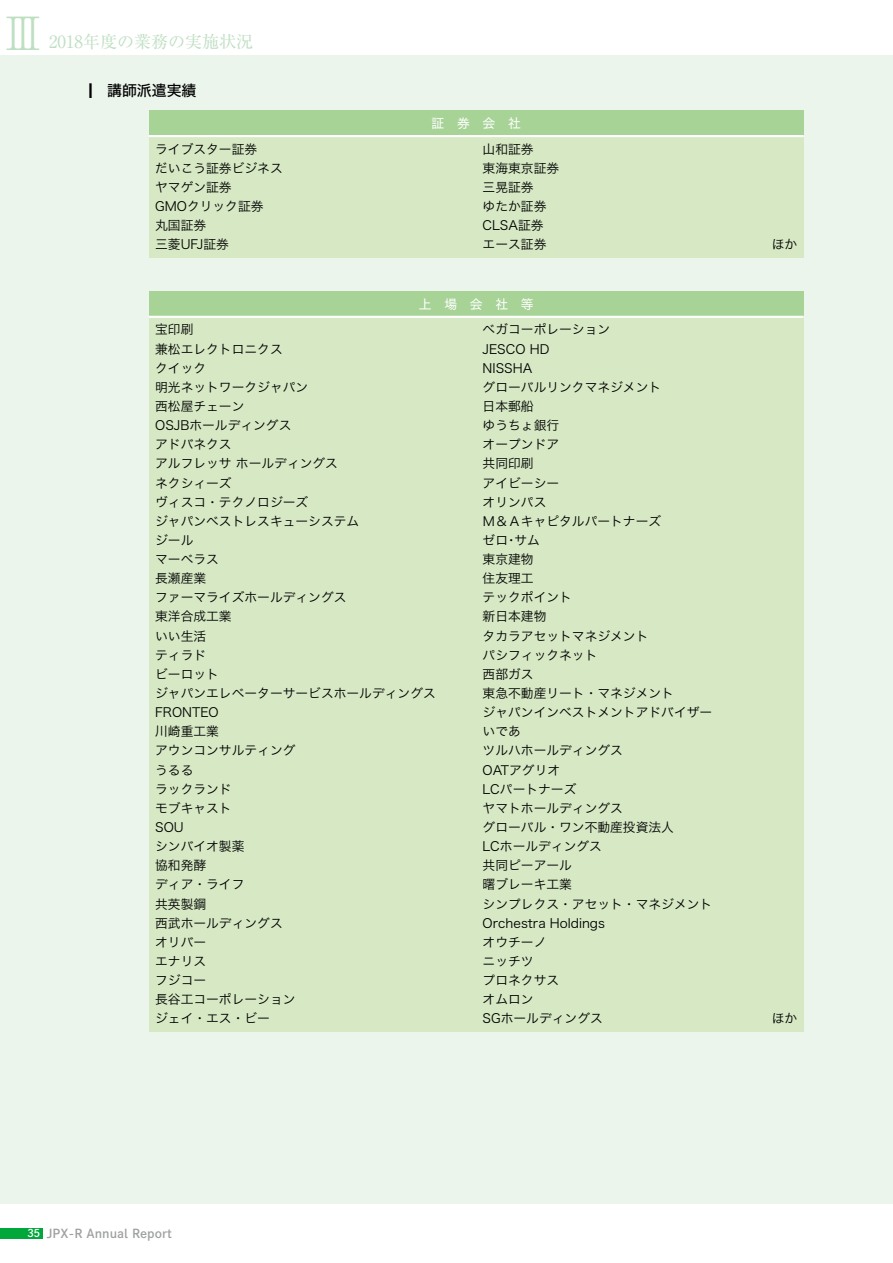
<style>
.page{position:relative;width:893px;height:1263px;background:#fff}
.page>*{position:absolute;margin:0;border:0;box-sizing:border-box;transform-origin:0 0}
.t1{font:300 45.75px "Ryumin Pr 6";color:#bedfc2}
.t2{font:16.95px "Ryumin Pr 6";color:#bedfc2}
.t3{font:14.85px "Hira Kaku Std N W5";color:#000}
.t4{font:12.75px "Hira Kaku Std N W3";color:#000}
.t5{font:12.75px "Hira Kaku Std N W4";color:#fff}
.t6{font:12.15px "Shuei Go Kin Std B";color:#9fa0a0}
.s1{font-size:19.35px}
.s2{font-size:10.65px;color:#fff}
</style>
<div class="page">
<div style="left:0;top:55px;width:893px;height:1148px;background:#ebf5ec"></div>
<div style="left:0;top:1228px;width:43px;height:10px;background:#00a73b"></div>
<div style="left:149px;top:111px;width:655px;height:25px;background:#a7d397"></div>
<div style="left:149px;top:136px;width:655px;height:121px;background:#d6e9c4"></div>
<hr style="left:149px;top:135px;width:655px;height:2px;background:#fff">
<div style="left:149px;top:291px;width:655px;height:26px;background:#a7d397"></div>
<div style="left:149px;top:317px;width:655px;height:714px;background:#d6e9c4"></div>
<hr style="left:149px;top:316px;width:655px;height:2px;background:#fff">
<h1 class="t1" style="left:0;top:-3px;width:47px">Ⅲ</h1>
<h2 class="t2" style="left:49px;top:28px;width:206px">2018年度の業務の実施状況</h2>
<p class="t3" style="left:89px;top:79px;width:109px"><span class="s1">■</span>　講師派遣実績</p>
<p class="t5" style="left:432px;top:114px;width:91px">証　券　会　社</p>
<p class="t4" style="left:155px;top:139px;width:104px">ライブスター証券</p>
<p class="t4" style="left:483px;top:139px;width:53px">山和証券</p>
<p class="t4" style="left:155px;top:158px;width:129px">だいこう証券ビジネス</p>
<p class="t4" style="left:483px;top:158px;width:78px">東海東京証券</p>
<p class="t4" style="left:155px;top:178px;width:78px">ヤマゲン証券</p>
<p class="t4" style="left:483px;top:178px;width:53px">三晃証券</p>
<p class="t4" style="left:155px;top:197px;width:110px">GMOクリック証券</p>
<p class="t4" style="left:483px;top:197px;width:65px">ゆたか証券</p>
<p class="t4" style="left:155px;top:216px;width:53px">丸国証券</p>
<p class="t4" style="left:483px;top:216px;width:62px">CLSA証券</p>
<p class="t4" style="left:155px;top:235px;width:75px">三菱UFJ証券</p>
<p class="t4" style="left:483px;top:235px;width:65px">エース証券</p>
<p class="t4" style="left:772px;top:235px;width:27px">ほか</p>
<p class="t5" style="left:419px;top:294px;width:116px">上　場　会　社　等</p>
<p class="t4" style="left:155px;top:320px;width:40px">宝印刷</p>
<p class="t4" style="left:483px;top:320px;width:129px">ベガコーポレーション</p>
<p class="t4" style="left:155px;top:339px;width:129px">兼松エレクトロニクス</p>
<p class="t4" style="left:483px;top:339px;width:68px">JESCO HD</p>
<p class="t4" style="left:155px;top:358px;width:53px">クイック</p>
<p class="t4" style="left:483px;top:358px;width:51px">NISSHA</p>
<p class="t4" style="left:155px;top:377px;width:155px">明光ネットワークジャパン</p>
<p class="t4" style="left:483px;top:377px;width:180px">グローバルリンクマネジメント</p>
<p class="t4" style="left:155px;top:397px;width:91px">西松屋チェーン</p>
<p class="t4" style="left:483px;top:397px;width:53px">日本郵船</p>
<p class="t4" style="left:155px;top:416px;width:138px">OSJBホールディングス</p>
<p class="t4" style="left:483px;top:416px;width:78px">ゆうちょ銀行</p>
<p class="t4" style="left:155px;top:435px;width:78px">アドバネクス</p>
<p class="t4" style="left:483px;top:435px;width:78px">オープンドア</p>
<p class="t4" style="left:155px;top:454px;width:184px">アルフレッサ ホールディングス</p>
<p class="t4" style="left:483px;top:454px;width:53px">共同印刷</p>
<p class="t4" style="left:155px;top:473px;width:78px">ネクシィーズ</p>
<p class="t4" style="left:483px;top:473px;width:78px">アイビーシー</p>
<p class="t4" style="left:155px;top:492px;width:155px">ヴィスコ・テクノロジーズ</p>
<p class="t4" style="left:483px;top:492px;width:65px">オリンパス</p>
<p class="t4" style="left:155px;top:511px;width:206px">ジャパンベストレスキューシステム</p>
<p class="t4" style="left:483px;top:511px;width:180px">Ｍ＆Ａキャピタルパートナーズ</p>
<p class="t4" style="left:155px;top:530px;width:40px">ジール</p>
<p class="t4" style="left:483px;top:530px;width:59px">ゼロ･サム</p>
<p class="t4" style="left:155px;top:550px;width:65px">マーベラス</p>
<p class="t4" style="left:483px;top:550px;width:53px">東京建物</p>
<p class="t4" style="left:155px;top:569px;width:53px">長瀬産業</p>
<p class="t4" style="left:483px;top:569px;width:53px">住友理工</p>
<p class="t4" style="left:155px;top:588px;width:193px">ファーマライズホールディングス</p>
<p class="t4" style="left:483px;top:588px;width:91px">テックポイント</p>
<p class="t4" style="left:155px;top:607px;width:78px">東洋合成工業</p>
<p class="t4" style="left:483px;top:607px;width:65px">新日本建物</p>
<p class="t4" style="left:155px;top:626px;width:53px">いい生活</p>
<p class="t4" style="left:483px;top:626px;width:167px">タカラアセットマネジメント</p>
<p class="t4" style="left:155px;top:645px;width:53px">ティラド</p>
<p class="t4" style="left:483px;top:645px;width:116px">パシフィックネット</p>
<p class="t4" style="left:155px;top:664px;width:65px">ビーロット</p>
<p class="t4" style="left:483px;top:664px;width:53px">西部ガス</p>
<p class="t4" style="left:155px;top:684px;width:282px">ジャパンエレベーターサービスホールディングス</p>
<p class="t4" style="left:483px;top:684px;width:193px">東急不動産リート・マネジメント</p>
<p class="t4" style="left:155px;top:703px;width:65px">FRONTEO</p>
<p class="t4" style="left:483px;top:703px;width:231px">ジャパンインベストメントアドバイザー</p>
<p class="t4" style="left:155px;top:722px;width:65px">川崎重工業</p>
<p class="t4" style="left:483px;top:722px;width:40px">いであ</p>
<p class="t4" style="left:155px;top:741px;width:142px">アウンコンサルティング</p>
<p class="t4" style="left:483px;top:741px;width:142px">ツルハホールディングス</p>
<p class="t4" style="left:155px;top:760px;width:40px">うるる</p>
<p class="t4" style="left:483px;top:760px;width:79px">OATアグリオ</p>
<p class="t4" style="left:155px;top:779px;width:78px">ラックランド</p>
<p class="t4" style="left:483px;top:779px;width:95px">LCパートナーズ</p>
<p class="t4" style="left:155px;top:798px;width:78px">モブキャスト</p>
<p class="t4" style="left:483px;top:798px;width:142px">ヤマトホールディングス</p>
<p class="t4" style="left:155px;top:817px;width:30px">SOU</p>
<p class="t4" style="left:483px;top:817px;width:193px">グローバル・ワン不動産投資法人</p>
<p class="t4" style="left:155px;top:837px;width:91px">シンバイオ製薬</p>
<p class="t4" style="left:483px;top:837px;width:121px">LCホールディングス</p>
<p class="t4" style="left:155px;top:856px;width:53px">協和発酵</p>
<p class="t4" style="left:483px;top:856px;width:91px">共同ピーアール</p>
<p class="t4" style="left:155px;top:875px;width:91px">ディア・ライフ</p>
<p class="t4" style="left:483px;top:875px;width:91px">曙ブレーキ工業</p>
<p class="t4" style="left:155px;top:894px;width:53px">共英製鋼</p>
<p class="t4" style="left:483px;top:894px;width:231px">シンプレクス・アセット・マネジメント</p>
<p class="t4" style="left:155px;top:913px;width:129px">西武ホールディングス</p>
<p class="t4" style="left:483px;top:913px;width:124px">Orchestra Holdings</p>
<p class="t4" style="left:155px;top:932px;width:53px">オリバー</p>
<p class="t4" style="left:483px;top:932px;width:65px">オウチーノ</p>
<p class="t4" style="left:155px;top:951px;width:53px">エナリス</p>
<p class="t4" style="left:483px;top:951px;width:53px">ニッチツ</p>
<p class="t4" style="left:155px;top:971px;width:53px">フジコー</p>
<p class="t4" style="left:483px;top:971px;width:78px">プロネクサス</p>
<p class="t4" style="left:155px;top:990px;width:142px">長谷工コーポレーション</p>
<p class="t4" style="left:483px;top:990px;width:53px">オムロン</p>
<p class="t4" style="left:155px;top:1009px;width:116px">ジェイ・エス・ビー</p>
<p class="t4" style="left:483px;top:1009px;width:122px">SGホールディングス</p>
<p class="t4" style="left:772px;top:1009px;width:27px">ほか</p>
<p class="t6" style="left:27px;top:1225px;width:146px"><span class="s2">35</span> JPX-R Annual Report</p>
</div>
